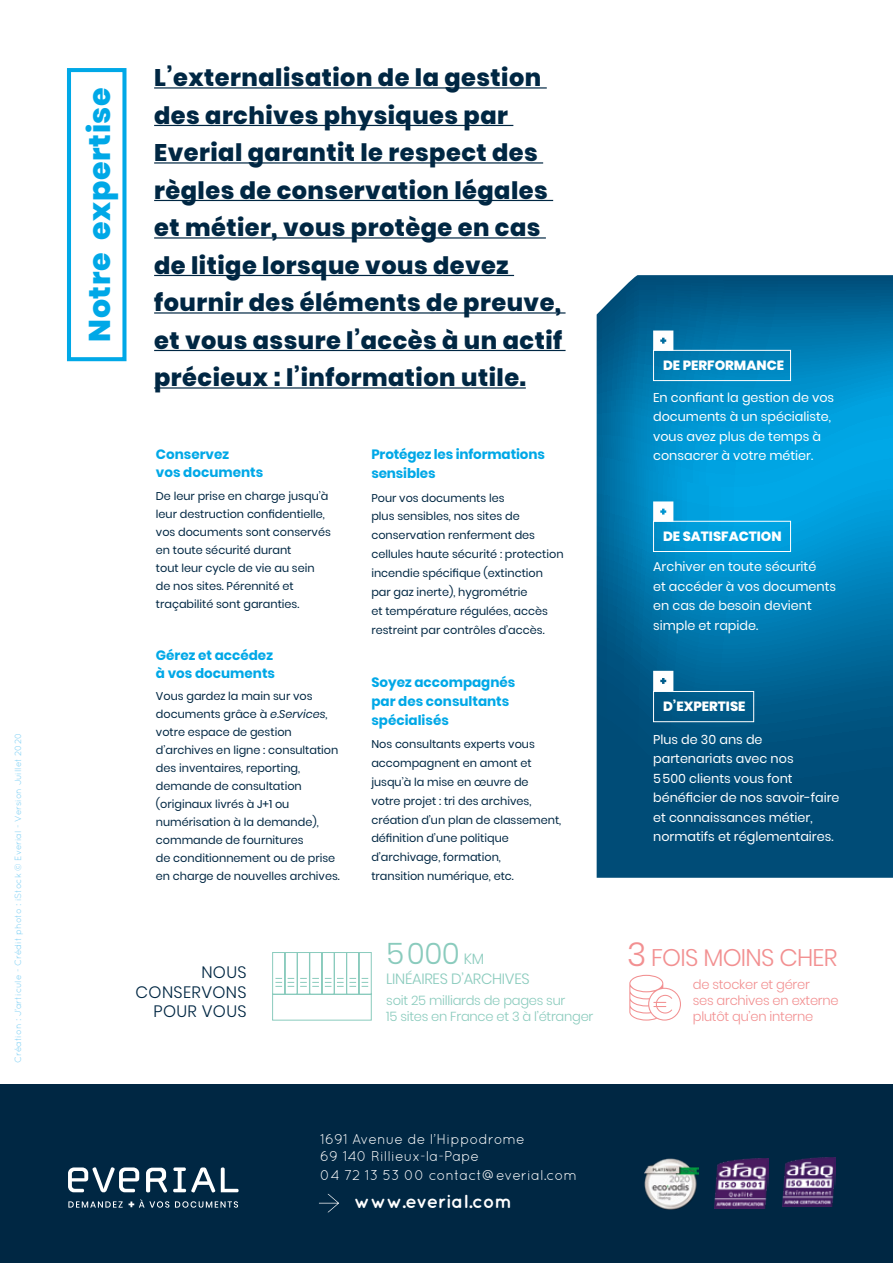
<style>
.page{position:relative;width:893px;height:1263px;background:#fff}
.page>*{position:absolute;margin:0;border:0;box-sizing:border-box;transform-origin:0 0}
.t1{font:800 30px "Poppins";letter-spacing:.02em;color:#00a8e7}
.t2{font:300 29.7px "Poppins";color:#8acbbd}
.t3{font:800 24px/37.5px "Poppins";letter-spacing:.02em;color:#002743}
.t4{font:300 24px "Poppins";letter-spacing:-.03em;color:#f29091}
.t5{font:700 18.9px "Quicksand";letter-spacing:-.01em;color:#fff}
.t6{font:300 16.5px/19.5px "Poppins";letter-spacing:.02em;color:#002743;text-align:right}
.t7{font:300 14.85px "Poppins";letter-spacing:-.02em;color:#8acbbd}
.t8{font:14.25px/17.5px "Quicksand";color:#fff}
.t9{font:700 13.5px/18.9px "Poppins";color:#00a8e7}
.t10{font:800 13.35px "Poppins";color:#fff}
.t11{font:300 13.05px/15.9px "Poppins";letter-spacing:-.02em;color:#8acbbd}
.t12{font:300 13.05px/15.8px "Poppins";letter-spacing:-.02em;color:#f29091}
.t13{font:12.75px/19.5px "Poppins";color:#fff}
.t14{font:11.25px/18px "Poppins";color:#002743}
.t15{font:9px "Quicksand";color:#75ccf4}
.s1{font-style:italic}
.s2{font-size:14.85px}
.s3{font-size:33px}
</style>
<div class="page">
<hr style="left:154px;top:87px;width:393px;height:2px;background:#002743">
<hr style="left:154px;top:125px;width:359px;height:1px;background:#002743">
<hr style="left:154px;top:162px;width:389px;height:2px;background:#002743">
<hr style="left:154px;top:200px;width:399px;height:1px;background:#002743">
<hr style="left:154px;top:237px;width:392px;height:2px;background:#002743">
<hr style="left:154px;top:275px;width:360px;height:1px;background:#002743">
<hr style="left:154px;top:312px;width:412px;height:2px;background:#002743">
<hr style="left:154px;top:350px;width:412px;height:1px;background:#002743">
<hr style="left:154px;top:387px;width:372px;height:2px;background:#002743">
<div style="left:0;top:1085px;width:893px;height:178px;background:#002743"></div>
<svg style="left:319px;top:1194px;width:20px;height:18px"></svg>
<svg style="left:68px;top:1167px;width:71px;height:25px"></svg>
<svg style="left:173px;top:1167px;width:42px;height:25px"></svg>
<svg style="left:221px;top:1167px;width:18px;height:25px"></svg>
<svg style="left:146px;top:1168px;width:21px;height:25px"></svg>
<svg style="left:68px;top:1201px;width:55px;height:6px"></svg>
<svg style="left:129px;top:1199px;width:40px;height:9px"></svg>
<svg style="left:175px;top:1201px;width:63px;height:7px"></svg>
<img style="left:782px;top:1157px;width:54px;height:50px">
<img style="left:714px;top:1159px;width:54px;height:50px">
<img style="left:645px;top:1158px;width:54px;height:52px">
<svg style="left:597px;top:275px;width:296px;height:603px;background:#0171a4"></svg>
<div style="left:653px;top:521px;width:138px;height:31px;border:1px solid #fff"></div>
<svg style="left:653px;top:501px;width:20px;height:21px"></svg>
<div style="left:653px;top:350px;width:138px;height:31px;border:1px solid #fff"></div>
<svg style="left:653px;top:330px;width:20px;height:21px"></svg>
<div style="left:653px;top:691px;width:101px;height:31px;border:1px solid #fff"></div>
<svg style="left:653px;top:671px;width:20px;height:20px"></svg>
<div style="left:67px;top:68px;width:59px;height:293px;border:4px solid #00a8e7"></div>
<svg style="left:272px;top:952px;width:100px;height:69px"></svg>
<svg style="left:629px;top:975px;width:52px;height:45px"></svg>
<p class="t15" style="left:13px;top:1063px;width:332px;rotate:-90deg">Création : J’articule - Crédit photo : iStock © Everial - Version Juillet 2020</p>
<h1 class="t1" style="left:82px;top:342px;width:256px;rotate:-90deg">Notre expertise</h1>
<p class="t3" style="left:154px;top:59px;width:410px">L’externalisation de la gestion des archives physiques par<br>Everial garantit le respect des règles de conservation légales et métier, vous protège en cas de litige lorsque vous devez fournir des éléments de preuve, et vous assure l’accès à un actif précieux : l’information utile.</p>
<p class="t9" style="left:156px;top:446px;width:109px;line-height:18px">Conservez<br>vos documents</p>
<p class="t14" style="left:156px;top:487px;width:176px">De leur prise en charge jusqu’à leur destruction confidentielle, vos documents sont conservés en toute sécurité durant<br>tout leur cycle de vie au sein de nos sites. Pérennité et traçabilité sont garanties.</p>
<p class="t9" style="left:156px;top:646px;width:121px;line-height:18px">Gérez et accédez à vos documents</p>
<p class="t14" style="left:156px;top:687px;width:185px">Vous gardez la main sur vos documents grâce à <span class="s1">e.Services</span>, votre espace de gestion d’archives en ligne : consultation des inventaires, reporting, demande de consultation (originaux livrés à J+1 ou numérisation à la demande), commande de fournitures<br>de conditionnement ou de prise en charge de nouvelles archives.</p>
<p class="t9" style="left:371px;top:445px;width:175px">Protégez les informations sensibles</p>
<p class="t14" style="left:371px;top:488px;width:194px;line-height:18.9px">Pour vos documents les<br>plus sensibles, nos sites de conservation renferment des cellules haute sécurité : protection incendie spécifique (extinction par gaz inerte), hygrométrie<br>et température régulées, accès restreint par contrôles d’accès.</p>
<p class="t9" style="left:371px;top:673px;width:146px">Soyez accompagnés par des consultants spécialisés</p>
<p class="t14" style="left:371px;top:734px;width:191px;line-height:18.9px">Nos consultants experts vous accompagnent en amont et jusqu’à la mise en œuvre de<br>votre projet : tri des archives, création d’un plan de classement, définition d’une politique d’archivage, formation,<br>transition numérique, etc.</p>
<h3 class="t6" style="left:136px;top:963px;width:112px">NOUS<br>CONSERVONS<br>POUR VOUS</h3>
<h2 class="t2" style="left:386px;top:936px;width:100px">5000 <span class="s2">KM</span></h2>
<h3 class="t7" style="left:386px;top:970px;width:145px">LINÉAIRES D’ARCHIVES</h3>
<p class="t11" style="left:386px;top:992px;width:209px">soit 25 milliards de pages sur<br>15 sites en France et 3 à l’étranger</p>
<p class="t10" style="left:663px;top:358px;width:123px">DE PERFORMANCE</p>
<p class="t13" style="left:653px;top:388px;width:183px">En confiant la gestion de vos documents à un spécialiste, vous avez plus de temps à consacrer à votre métier.</p>
<p class="t10" style="left:663px;top:529px;width:120px">DE SATISFACTION</p>
<p class="t13" style="left:653px;top:557px;width:184px">Archiver en toute sécurité<br>et accéder à vos documents en cas de besoin devient simple et rapide.</p>
<p class="t10" style="left:663px;top:699px;width:84px">D’EXPERTISE</p>
<p class="t13" style="left:653px;top:729px;width:188px">Plus de 30 ans de partenariats avec nos<br>5500 clients vous font bénéficier de nos savoir-faire et connaissances métier, normatifs et réglementaires.</p>
<h3 class="t4" style="left:627px;top:944px;width:212px"><span class="s3">3</span> FOIS MOINS CHER</h3>
<p class="t12" style="left:693px;top:977px;width:147px">de stocker et gérer<br>ses archives en externe plutôt qu’en interne</p>
<p class="t8" style="left:320px;top:1130px;width:206px">1691 Avenue de l’Hippodrome<br>69 140 Rillieux-la-Pape</p>
<p class="t8" style="left:320px;top:1166px;width:258px">04 72 13 53 00 contact@everial.com</p>
<h3 class="t5" style="left:354px;top:1189px;width:160px">www.everial.com</h3>
</div>
